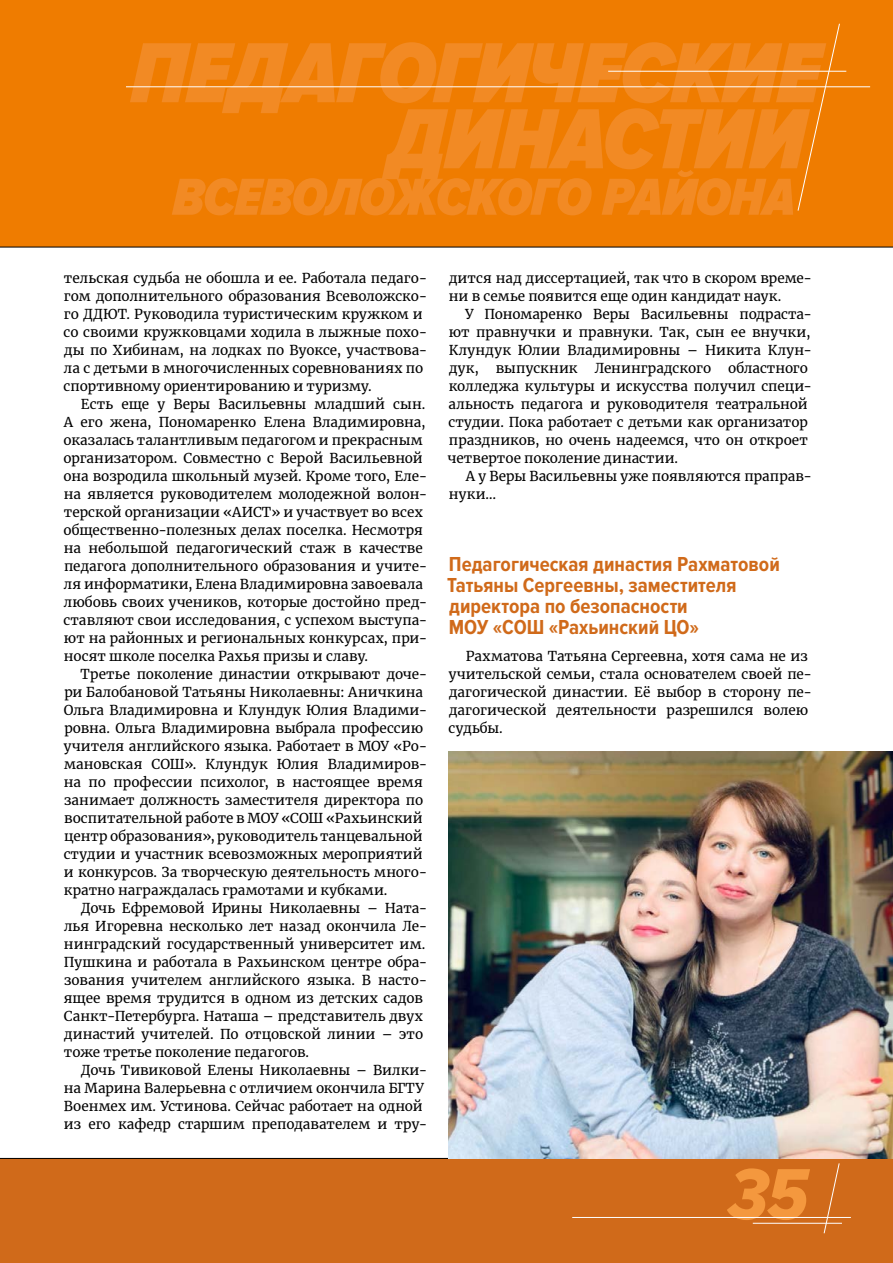
<style>
.page{position:relative;width:893px;height:1263px;background:#fff}
.page>*{position:absolute;margin:0;border:0;box-sizing:border-box;transform-origin:0 0}
.t1{font:italic 900 88.5px/66px "Proxima Nova Cond";letter-spacing:-.02em;color:#f28a24;text-align:right}
.t2{font:75px "Proxima Nova Cond Extrabld It";color:#f4983e}
.t3{font:italic 900 54px "Proxima Nova Cond";letter-spacing:-.02em;color:#f28a24}
.t4{font:700 21px/21px "Proxima Nova Cond";color:#d06a1a}
.t5{font:13.5px/18px "Merriweather";color:#000}
</style>
<div class="page">
<div style="left:0;top:1158px;width:893px;height:105px;background:#d06a1a"></div>
<div style="left:0;top:0;width:893px;height:247px;background:#ef7c00"></div>
<hr style="left:126px;top:86px;width:744px;height:1px;background:#fff">
<hr style="left:608px;top:71px;width:238px;height:1px;background:#fff">
<div style="left:797px;top:23px;width:43px;height:188px;background:#ef7c00"></div>
<hr style="left:572px;top:1217px;width:279px;height:1px;background:#fff">
<hr style="left:753px;top:1223px;width:89px;height:1px;background:#fff">
<svg style="left:823px;top:1162px;width:17px;height:72px"></svg>
<img style="left:449px;top:751px;width:444px;height:407px">
<h1 class="t1" style="left:131px;top:43px;width:692px">ПЕДАГОГИЧЕСКИЕ<br>ДИНАСТИИ</h1>
<h3 class="t3" style="left:172px;top:166px;width:625px">ВСЕВОЛОЖСКОГО РАЙОНА</h3>
<p class="t5" style="left:64px;top:269px;width:365px">тельская судьба не обошла и ее. Работала педаго&shy;гом дополнительного образования Всеволожско&shy;го ДДЮТ. Руководила туристическим кружком и со своими кружковцами ходила в лыжные похо&shy;ды по Хибинам, на лодках по Вуоксе, участвова&shy;ла с детьми в многочисленных соревнованиях по спортивному ориентированию и туризму.</p>
<p class="t5" style="left:63px;top:395px;width:365px;text-indent:17px">Есть еще у Веры Васильевны младший сын.<br>А его жена, Пономаренко Елена Владимировна, оказалась талантливым педагогом и прекрасным организатором. Совместно с Верой Васильевной она возродила школьный музей. Кроме того, Еле&shy;на является руководителем молодежной волон&shy;терской организации «АИСТ» и участвует во всех общественно-полезных делах поселка. Несмотря на небольшой педагогический стаж в качестве педагога дополнительного образования и учите&shy;ля информатики, Елена Владимировна завоевала любовь своих учеников, которые достойно пред&shy;ставляют свои исследования, с успехом выступа&shy;ют на районных и региональных конкурсах, при&shy;носят школе поселка Рахья призы и славу.</p>
<p class="t5" style="left:64px;top:665px;width:365px;text-indent:17px">Третье поколение династии открывают доче&shy;ри Балобановой Татьяны Николаевны: Аничкина Ольга Владимировна и Клундук Юлия Владими&shy;ровна. Ольга Владимировна выбрала профессию учителя английского языка. Работает в МОУ «Ро&shy;мановская СОШ». Клундук Юлия Владимиров&shy;на по профессии психолог, в настоящее время занимает должность заместителя директора по воспитательной работе в МОУ «СОШ «Рахьинский центр образования», руководитель танцевальной студии и участник всевозможных мероприятий и конкурсов. За творческую деятельность много&shy;кратно награждалась грамотами и кубками.</p>
<p class="t5" style="left:64px;top:899px;width:365px;text-indent:17px">Дочь Ефремовой Ирины Николаевны – Ната&shy;лья Игоревна несколько лет назад окончила Ле&shy;нинградский государственный университет им.<br>Пушкина и работала в Рахьинском центре обра&shy;зования учителем английского языка. В насто&shy;ящее время трудится в одном из детских садов Санкт-Петербурга. Наташа – представитель двух династий учителей. По отцовской линии – это тоже третье поколение педагогов.</p>
<p class="t5" style="left:64px;top:1061px;width:365px;text-indent:17px">Дочь Тивиковой Елены Николаевны – Вилки&shy;на Марина Валерьевна с отличием окончила БГТУ Военмех им. Устинова. Сейчас работает на одной из его кафедр старшим преподавателем и тру-</p>
<p class="t5" style="left:449px;top:269px;width:365px">дится над диссертацией, так что в скором време&shy;ни в семье появится еще один кандидат наук.</p>
<p class="t5" style="left:448px;top:305px;width:366px;text-indent:17px">У Пономаренко Веры Васильевны подраста&shy;ют правнучки и правнуки. Так, сын ее внучки, Клундук Юлии Владимировны – Никита Клун&shy;дук, выпускник Ленинградского областного колледжа культуры и искусства получил специ&shy;альность педагога и руководителя театральной студии. Пока работает с детьми как организатор праздников, но очень надеемся, что он откроет четвертое поколение династии.</p>
<p class="t5" style="left:449px;top:466px;width:365px;text-indent:17px">А у Веры Васильевны уже появляются праправ&shy;нуки…</p>
<h3 class="t4" style="left:447px;top:554px;width:334px">Педагогическая династия Рахматовой<br>Татьяны Сергеевны, заместителя директора по безопасности<br>МОУ «СОШ «Рахьинский ЦО»</h3>
<p class="t5" style="left:448px;top:647px;width:365px;text-indent:17px">Рахматова Татьяна Сергеевна, хотя сама не из учительской семьи, стала основателем своей пе&shy;дагогической династии. Её выбор в сторону пе&shy;дагогической деятельности разрешился волею судьбы.</p>
<h2 class="t2" style="left:728px;top:1152px;width:81px">35</h2>
</div>
